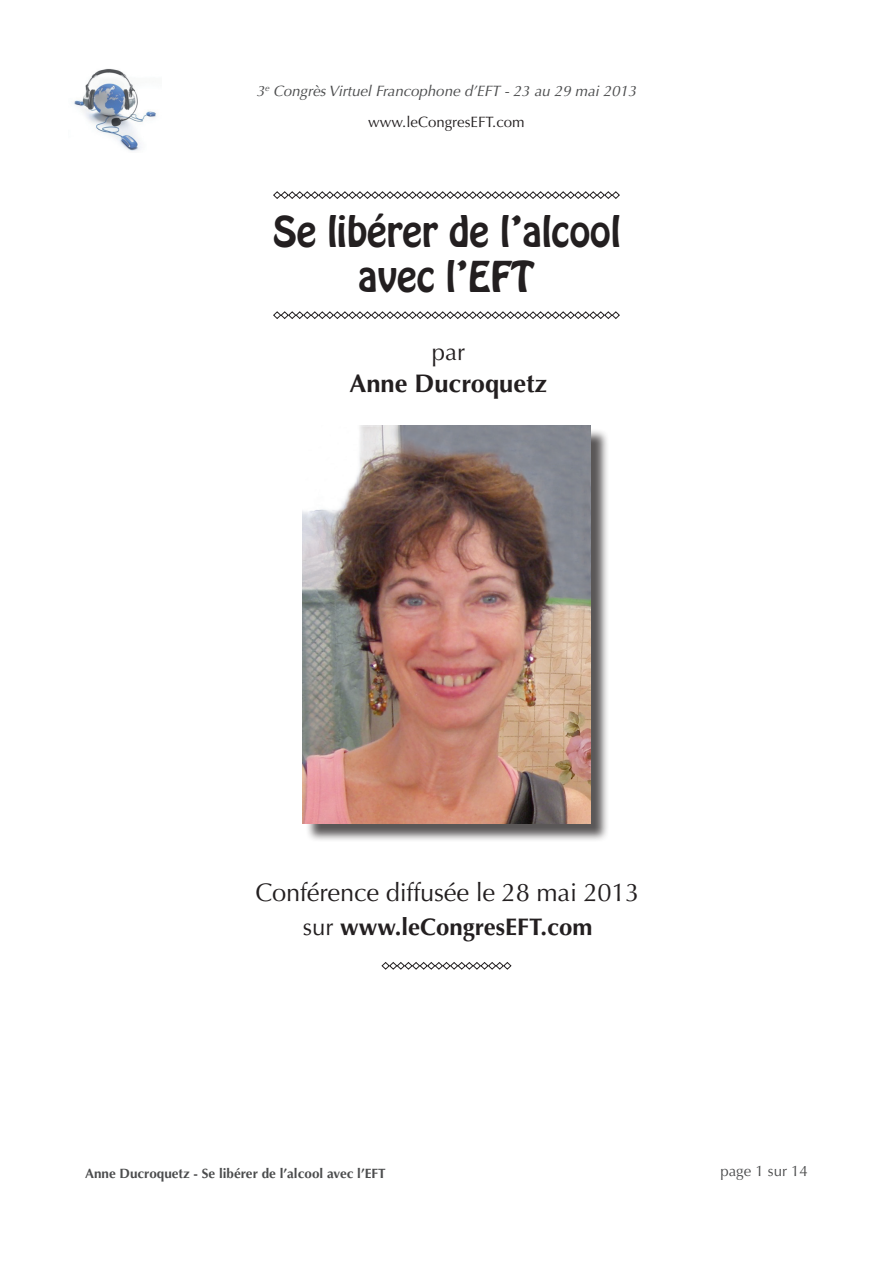
<style>
.page{position:relative;width:893px;height:1263px;background:#fff}
.page>*{position:absolute;margin:0;border:0;box-sizing:border-box;transform-origin:0 0}
.t1{font:37.5px/45px "Hobo Std";color:#231f20;text-align:center}
.t2{font:25.5px "Optima";letter-spacing:-.01em;color:#231f20}
.t3{font:700 25.5px "Optima CE";color:#231f20}
.t4{font:700 24px "Optima CE";color:#231f20}
.t5{font:24px "Optima";color:#231f20}
.t6{font:italic 15px/31.5px "Optima";color:#4b4c4d;text-align:center}
.t7{font:15px "Optima";color:#4b4c4d}
.t8{font:700 13.5px "Optima CE";color:#4b4c4d}
.s1{font-style:normal;color:#231f20}
.s2{font-family:"Optima";font-weight:400}
</style>
<div class="page">
<div style="left:305px;top:428px;width:304px;height:414px;background:#231f20;opacity:.75"></div>
<img style="left:303px;top:425px;width:288px;height:398px">
<img style="left:73px;top:69px;width:83px;height:82px">
<svg style="left:273px;top:191px;width:347px;height:8px"></svg>
<svg style="left:273px;top:311px;width:347px;height:8px"></svg>
<svg style="left:381px;top:962px;width:131px;height:8px"></svg>
<p class="t6" style="left:256px;top:75px;width:382px">3<sup>e</sup> Congrès Virtuel Francophone d’EFT - 23 au 29 mai 2013 <span class="s1">www.leCongresEFT.com</span></p>
<h1 class="t1" style="left:273px;top:210px;width:349px">Se libérer de l’alcool avec l’EFT</h1>
<h3 class="t5" style="left:432px;top:338px;width:35px">par</h3>
<h2 class="t3" style="left:349px;top:367px;width:199px">Anne Ducroquetz</h2>
<h2 class="t2" style="left:255px;top:877px;width:386px">Conférence diffusée le 28 mai 2013</h2>
<h3 class="t4" style="left:303px;top:912px;width:291px"><span class="s2">sur</span> www.leCongresEFT.com</h3>
<p class="t8" style="left:85px;top:1165px;width:302px">Anne Ducroquetz - Se libérer de l’alcool avec l’EFT</p>
<p class="t7" style="left:720px;top:1162px;width:89px">page 1 sur 14</p>
</div>
